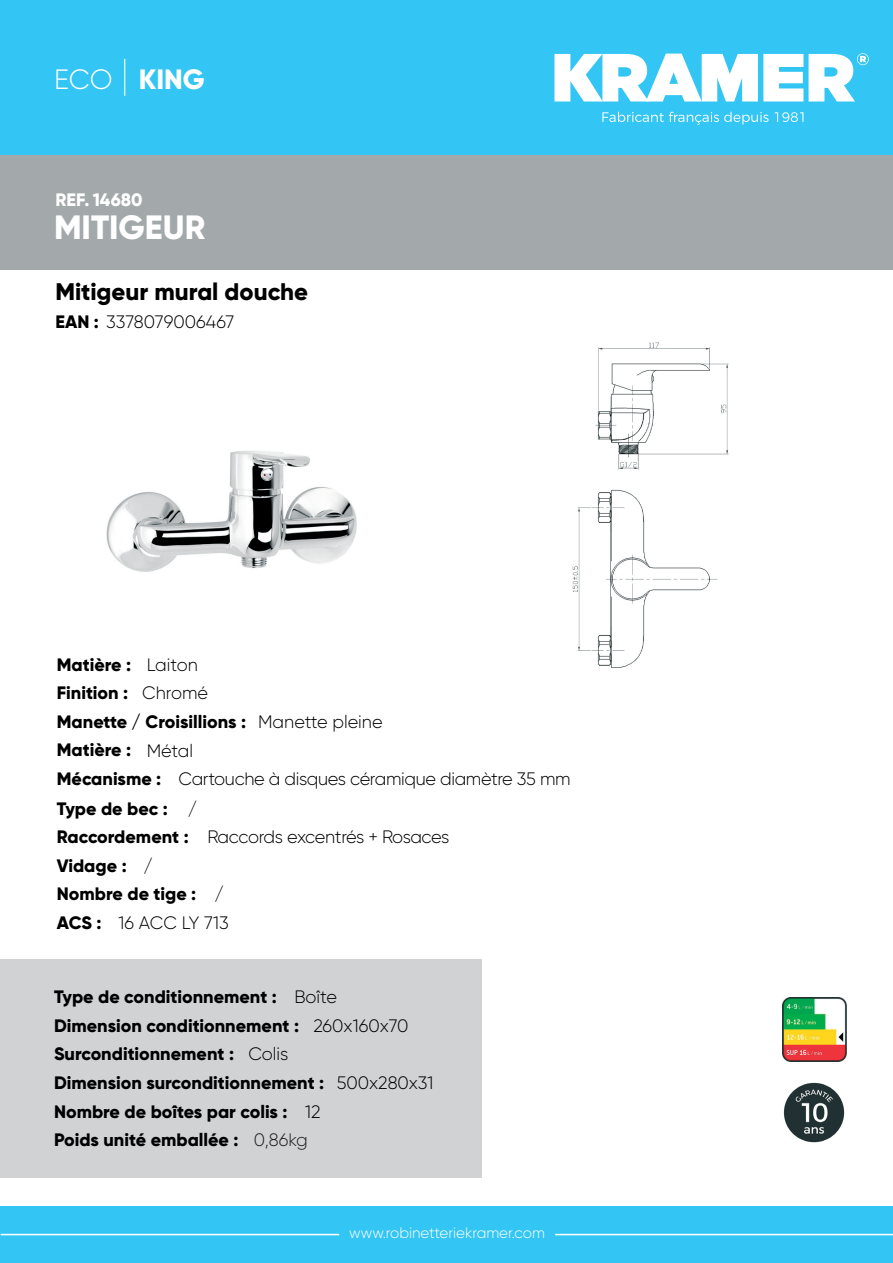
<style>
.page{position:relative;width:893px;height:1263px;background:#fff}
.page>*{position:absolute;margin:0;border:0;box-sizing:border-box;transform-origin:0 0}
.t1{font:800 33.6px "Gilroy";color:#fff}
.t2{font:800 27.9px "Gilroy";color:#fff}
.t3{font:800 24px "Gilroy";color:#000001}
.t4{font:800 18px/28.7px "Gilroy";color:#000001}
.t5{font:300 18px/28.7px "Gilroy";letter-spacing:-.02em;color:#000001}
.t6{font:300 18px/28.7px "Gilroy";color:#000001;text-align:right}
.t7{font:800 18px "Gilroy";color:#fff}
.t8{font:300 18px "Gilroy";color:#231f20}
.t9{font:300 15px "Gilroy";color:#fff}
.s1{font-weight:300}
.s2{font-weight:800}
</style>
<div class="page">
<img style="left:572px;top:342px;width:157px;height:326px">
<img style="left:106px;top:450px;width:251px;height:122px">
<div style="left:0;top:155px;width:893px;height:115px;background:#a3a9ab"></div>
<div style="left:0;top:0;width:893px;height:155px;background:#33c5f3"></div>
<hr style="left:124px;top:59px;width:1px;height:37px;background:#fff">
<svg style="left:809px;top:53px;width:60px;height:49px"></svg>
<svg style="left:554px;top:54px;width:249px;height:48px"></svg>
<svg style="left:602px;top:112px;width:167px;height:13px"></svg>
<svg style="left:775px;top:112px;width:28px;height:10px"></svg>
<div style="left:1px;top:1206px;width:892px;height:57px;background:#33c5f3"></div>
<hr style="left:1px;top:1234px;width:338px;height:1px;background:#fff">
<hr style="left:555px;top:1234px;width:338px;height:1px;background:#fff">
<img style="left:783px;top:1082px;width:62px;height:61px">
<img style="left:782px;top:998px;width:64px;height:63px">
<div style="left:0;top:959px;width:481px;height:219px;background:#d1d2d4"></div>
<h2 class="t2" style="left:54px;top:61px;width:152px"><span class="s1">ECO</span> KING</h2>
<p class="t7" style="left:55px;top:188px;width:89px">REF. 14680</p>
<h1 class="t1" style="left:54px;top:206px;width:153px">MITIGEUR</h1>
<h3 class="t3" style="left:55px;top:277px;width:254px">Mitigeur mural douche</h3>
<p class="t6" style="left:55px;top:307px;width:180px"><span class="s2">EAN :</span> 3378079006467</p>
<p class="t5" style="left:142px;top:650px;width:67px;text-indent:-85px"><span class="s2">Matière :</span> Laiton<br>Chromé</p>
<p class="t4" style="left:57px;top:678px;width:73px">Finition :</p>
<p class="t4" style="left:57px;top:707px;width:191px">Manette / Croisillions :</p>
<p class="t4" style="left:57px;top:736px;width:76px">Matière :</p>
<p class="t5" style="left:147px;top:736px;width:48px">Métal</p>
<p class="t6" style="left:258px;top:707px;width:126px">Manette pleine</p>
<p class="t4" style="left:57px;top:764px;width:106px">Mécanisme :</p>
<p class="t4" style="left:57px;top:794px;width:112px">Type de bec :</p>
<p class="t5" style="left:179px;top:764px;width:393px">Cartouche à disques céramique diamètre 35 mm</p>
<p class="t5" style="left:188px;top:794px;width:11px">/</p>
<p class="t4" style="left:57px;top:822px;width:133px">Raccordement :</p>
<p class="t5" style="left:207px;top:822px;width:244px">Raccords excentrés + Rosaces</p>
<p class="t5" style="left:143px;top:851px;width:11px">/</p>
<p class="t6" style="left:118px;top:879px;width:112px">/<br>16 ACC LY 713</p>
<p class="t4" style="left:57px;top:851px;width:71px">Vidage :</p>
<p class="t4" style="left:57px;top:880px;width:141px">Nombre de tige :</p>
<p class="t4" style="left:57px;top:908px;width:46px">ACS :</p>
<p class="t4" style="left:54px;top:982px;width:224px">Type de conditionnement :</p>
<p class="t6" style="left:313px;top:982px;width:97px;text-align:left;text-indent:-19px">Boîte<br>260x160x70</p>
<p class="t4" style="left:54px;top:1011px;width:247px">Dimension conditionnement :</p>
<p class="t5" style="left:248px;top:1040px;width:42px">Colis</p>
<p class="t4" style="left:54px;top:1040px;width:272px">Surconditionnement :<br>Dimension surconditionnement :<br>Nombre de boîtes par colis :<br>Poids unité emballée :</p>
<p class="t5" style="left:305px;top:1097px;width:17px">12</p>
<p class="t8" style="left:254px;top:1129px;width:56px">0,86kg</p>
<p class="t6" style="left:337px;top:1068px;width:98px">500x280x31</p>
<p class="t9" style="left:349px;top:1224px;width:197px">www.robinetteriekramer.com</p>
</div>
